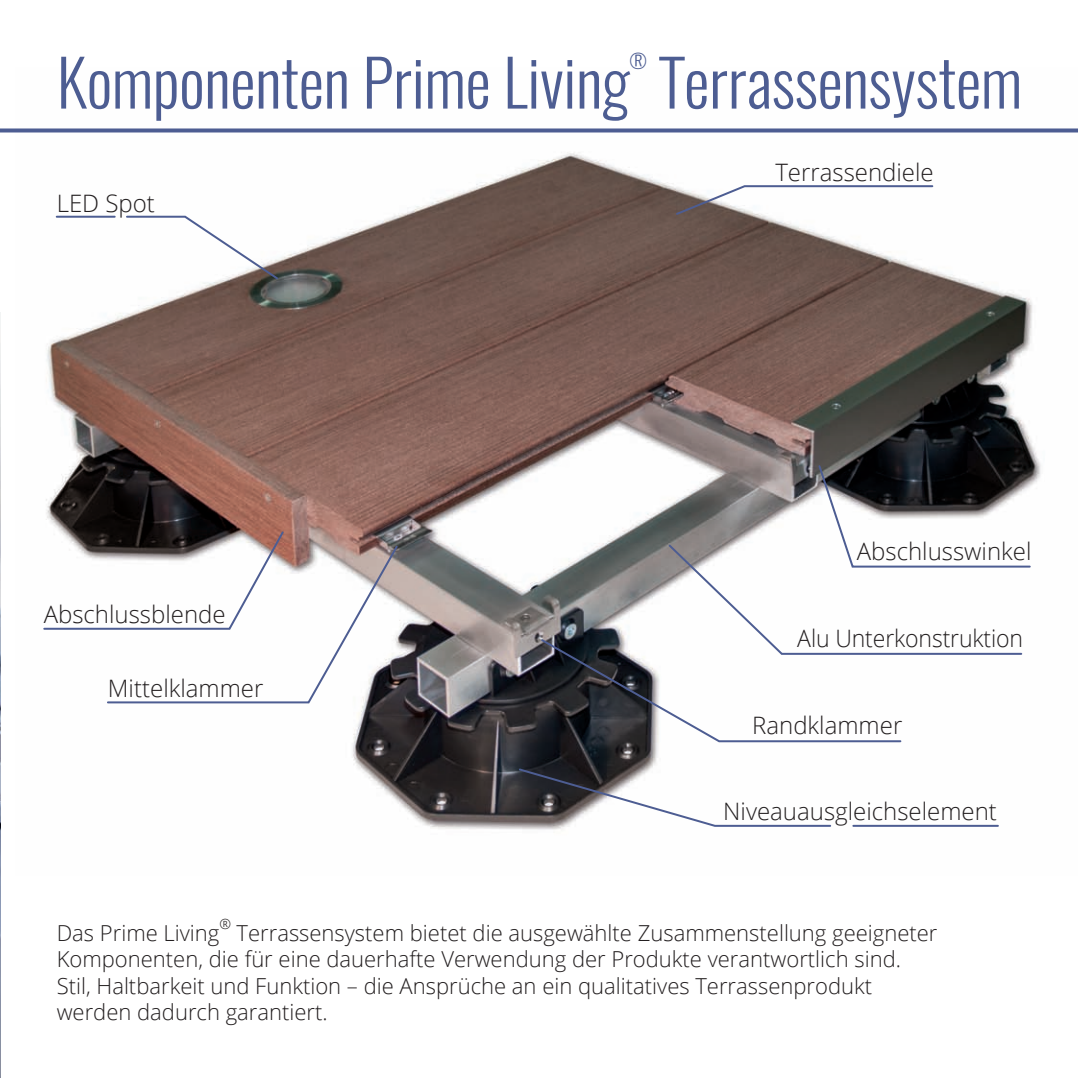
<style>
.page{position:relative;width:1078px;height:1078px;background:#fff}
.page>*{position:absolute;margin:0;border:0;box-sizing:border-box;transform-origin:0 0}
.t1{font:300 64px "Oswald";letter-spacing:-.005em;color:#4d5d92}
.t2{font:300 24px "Open Sans";color:#231f20}
.t3{font:300 24px "Open Sans";color:#231f20;scale:.96 1}
.t4{font:300 22px/26.4px "Open Sans";color:#231f20}
.t5{font:300 20px "Oswald";color:#4d5d92}
.t6{font:300 14px "Open Sans";color:#231f20}
</style>
<div class="page">
<img style="left:0;top:313px;width:1px;height:764px">
<img style="left:15px;top:132px;width:1062px;height:698px">
<svg style="left:106px;top:544px;width:293px;height:160px"></svg>
<svg style="left:42px;top:529px;width:243px;height:101px"></svg>
<svg style="left:1px;top:128px;width:1076px;height:4px;background:#62709f"></svg>
<svg style="left:674px;top:184px;width:260px;height:32px"></svg>
<svg style="left:539px;top:463px;width:492px;height:280px"></svg>
<hr style="left:853px;top:824px;width:144px;height:2px;background:#4d5d92">
<hr style="left:57px;top:216px;width:58px;height:2px;background:#4d5d92">
<svg style="left:125px;top:215px;width:155px;height:66px"></svg>
<svg style="left:517px;top:766px;width:315px;height:61px"></svg>
<h1 class="t1" style="left:57px;top:40px;width:574px">Komponenten Prime Living</h1>
<p class="t5" style="left:629px;top:47px;width:19px">®</p>
<h1 class="t1" style="left:659px;top:40px;width:364px">Terrassensystem</h1>
<p class="t2" style="left:57px;top:186px;width:100px">LED Spot</p>
<p class="t2" style="left:44px;top:597px;width:183px">Abschlussblende</p>
<p class="t2" style="left:108px;top:671px;width:157px">Mittelklammer</p>
<p class="t2" style="left:775px;top:156px;width:160px">Terrassendiele</p>
<p class="t2" style="left:856px;top:535px;width:176px">Abschlusswinkel</p>
<p class="t3" style="left:797px;top:621px;width:237px">Alu Unterkonstruktion</p>
<p class="t2" style="left:752px;top:708px;width:152px">Randklammer</p>
<p class="t2" style="left:723px;top:794px;width:275px">Niveauausgleichselement</p>
<p class="t6" style="left:219px;top:914px;width:13px">®</p>
<p class="t4" style="left:57px;top:918px;width:882px;text-indent:180px">Terrassensystem bietet die ausgewählte Zusammenstellung geeigneter Komponenten, die für eine dauerhafte Verwendung der Produkte verantwortlich sind.<br>Stil, Haltbarkeit und Funktion – die Ansprüche an ein qualitatives Terrassenprodukt werden dadurch garantiert.</p>
<p class="t4" style="left:57px;top:918px;width:164px">Das Prime Living</p>
</div>
